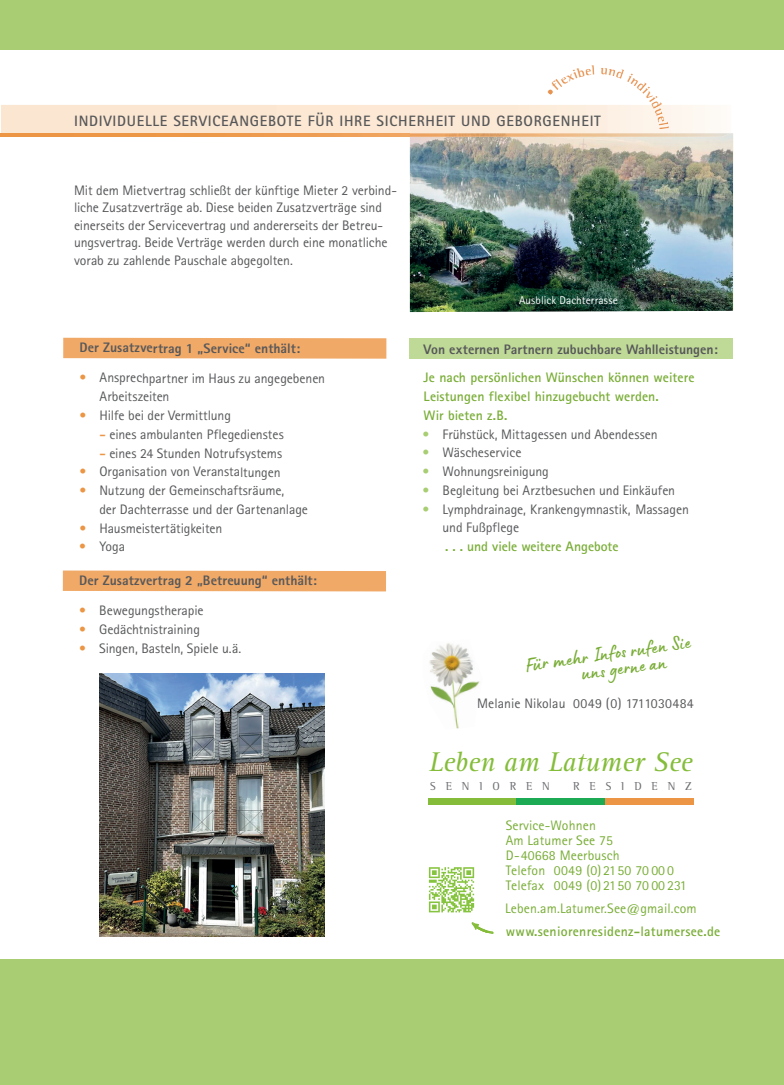
<style>
.page{position:relative;width:784px;height:1085px;background:#fff}
.page>*{position:absolute;margin:0;border:0;box-sizing:border-box;transform-origin:0 0}
.t1{font:italic 28px "Rotis Serif";color:#85bd3b}
.t2{font:20px/16.2px "Lumios Marker";color:#79ad36}
.t3{font:700 15px "Rotis Sans Serif";letter-spacing:.05em;color:#57585a}
.t4{font:13.75px/17.5px "Rotis Sans Serif";letter-spacing:-.005em;color:#57585a}
.t5{font:700 13.75px/18.8px "Rotis Sans Serif";letter-spacing:.005em;color:#79ad36}
.t6{font:13.75px/15px "Rotis Sans Serif";letter-spacing:.01em;color:#79ad36}
.t7{font:800 13.75px "Rotis Sans Serif";color:#57585a}
.t8{font:11.75px "Rotis Semi Serif";letter-spacing:.84em;color:#6c6d70}
.t9{font:11.25px "Rotis Sans Serif";letter-spacing:.01em;color:#fff}
.s1{color:#ec9645}
.s2{font-weight:700;color:#ec9645}
.s3{color:#a8cd72}
</style>
<div class="page">
<div style="left:1px;top:0;width:782px;height:49px;background:#a8cd72"></div>
<div style="left:1px;top:959px;width:782px;height:125px;background:#a8cd72"></div>
<img style="left:99px;top:673px;width:225px;height:263px">
<img style="left:1px;top:105px;width:715px;height:32px">
<div style="left:409px;top:338px;width:323px;height:20px;background:#bfd997"></div>
<div style="left:63px;top:338px;width:323px;height:20px;background:#f1a967"></div>
<div style="left:63px;top:570px;width:323px;height:21px;background:#f1a967"></div>
<img style="left:732px;top:133px;width:1px;height:178px">
<img style="left:409px;top:133px;width:323px;height:179px">
<img style="left:429px;top:643px;width:51px;height:86px">
<svg style="left:471px;top:922px;width:22px;height:11px"></svg>
<svg style="left:428px;top:867px;width:46px;height:45px"></svg>
<div style="left:427px;top:798px;width:89px;height:7px;background:#85bd3b"></div>
<div style="left:516px;top:798px;width:89px;height:7px;background:#1daa55"></div>
<div style="left:605px;top:798px;width:88px;height:7px;background:#ec9645"></div>
<svg style="left:600px;top:104px;width:68px;height:25px;background:#fcefe2"></svg>
<p class="t3" style="left:74px;top:111px;width:528px">INDIVIDUELLE SERVICEANGEBOTE FÜR IHRE SICHERHEIT UND GEBORGENHEIT</p>
<p class="t4" style="left:74px;top:181px;width:324px">Mit dem Mietvertrag schließt der künftige Mieter 2 verbind&shy;liche Zusatzverträge ab. Diese beiden Zusatzverträge sind einerseits der Servicevertrag und andererseits der Betreu&shy;ungsvertrag. Beide Verträge werden durch eine monatliche vorab zu zahlende Pauschale abgegolten.</p>
<p class="t7" style="left:80px;top:339px;width:222px">Der Zusatzvertrag 1 „Service“ enthält:</p>
<p class="t4" style="left:99px;top:368px;width:227px;line-height:18.6px;text-indent:-20px"><span class="s1">•</span> Ansprechpartner im Haus zu angegebenen<br>Arbeitszeiten</p>
<p class="t4" style="left:79px;top:406px;width:153px"><span class="s1">•</span> Hilfe bei der Vermittlung</p>
<p class="t4" style="left:99px;top:425px;width:186px"><span class="s2">-</span> eines ambulanten Pflegedienstes</p>
<p class="t4" style="left:99px;top:444px;width:184px"><span class="s2">-</span> eines 24 Stunden Notrufsystems</p>
<p class="t4" style="left:79px;top:463px;width:203px"><span class="s1">•</span> Organisation von Veranstaltungen</p>
<p class="t4" style="left:99px;top:481px;width:210px;line-height:18.8px;text-indent:-20px"><span class="s1">•</span> Nutzung der Gemeinschaftsräume,<br>der Dachterrasse und der Gartenanlage</p>
<p class="t4" style="left:79px;top:519px;width:144px"><span class="s1">•</span> Hausmeistertätigkeiten</p>
<p class="t4" style="left:79px;top:537px;width:47px"><span class="s1">•</span> Yoga</p>
<p class="t7" style="left:79px;top:571px;width:239px">Der Zusatzvertrag 2 „Betreuung“ enthält:</p>
<p class="t4" style="left:79px;top:601px;width:126px"><span class="s1">•</span> Bewegungstherapie</p>
<p class="t4" style="left:79px;top:620px;width:122px"><span class="s1">•</span> Gedächtnistraining</p>
<p class="t4" style="left:79px;top:639px;width:163px"><span class="s1">•</span> Singen, Basteln, Spiele u.ä.</p>
<p class="t9" style="left:519px;top:293px;width:100px">Ausblick Dachterrasse</p>
<p class="t7" style="left:423px;top:340px;width:296px">Von externen Partnern zubuchbare Wahlleistungen:</p>
<p class="t5" style="left:423px;top:368px;width:272px">Je nach persönlichen Wünschen können weitere<br>Leistungen flexibel hinzugebucht werden.<br>Wir bieten z.B.</p>
<p class="t4" style="left:422px;top:425px;width:236px"><span class="s3">•</span> Frühstück, Mittagessen und Abendessen</p>
<p class="t4" style="left:422px;top:443px;width:100px"><span class="s3">•</span> Wäscheservice</p>
<p class="t4" style="left:422px;top:462px;width:128px"><span class="s3">•</span> Wohnungsreinigung</p>
<p class="t4" style="left:422px;top:481px;width:254px"><span class="s3">•</span> Begleitung bei Arztbesuchen und Einkäufen</p>
<p class="t4" style="left:442px;top:499px;width:248px;line-height:18.8px;text-indent:-20px"><span class="s3">•</span> Lymphdrainage, Krankengymnastik, Massagen und Fußpflege</p>
<p class="t5" style="left:444px;top:536px;width:175px">. . . und viele weitere Angebote</p>
<h2 class="t2" style="left:577px;top:648px;width:113px;text-indent:-54px;rotate:-8deg">Für mehr Infos rufen Sie uns gerne an</h2>
<p class="t4" style="left:477px;top:694px;width:218px">Melanie Nikolau 0049 (0) 1711030484</p>
<h1 class="t1" style="left:429px;top:746px;width:265px">Leben am Latumer See</h1>
<p class="t8" style="left:430px;top:778px;width:121px">SENIOREN</p>
<p class="t8" style="left:572px;top:778px;width:120px">RESIDENZ</p>
<p class="t6" style="left:505px;top:818px;width:182px">Service-Wohnen<br>Am Latumer See 75<br>D-40668 Meerbusch<br>Telefon 0049 (0)2150 70 00 0<br>Telefax 0049 (0)2150 70 00 231</p>
<p class="t5" style="left:505px;top:921px;width:216px">www.seniorenresidenz-latumersee.de</p>
<p class="t6" style="left:505px;top:900px;width:193px">Leben.am.Latumer.See@gmail.com</p>
</div>
